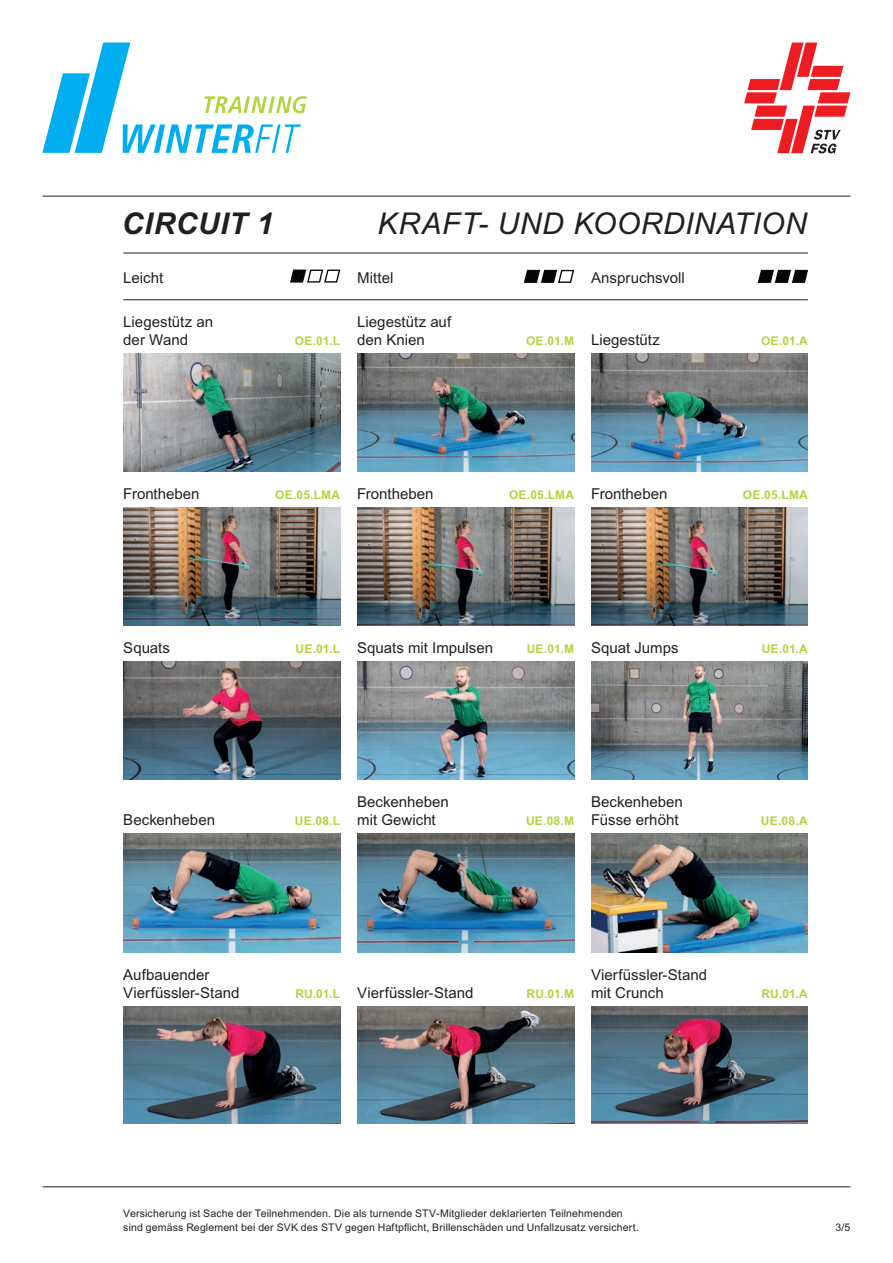
<style>
.page{position:relative;width:893px;height:1263px;background:#fff}
.page>*{position:absolute;margin:0;border:0;box-sizing:border-box;transform-origin:0 0}
.t1{font:italic 30px "Arial MT Pro";letter-spacing:.02em;color:#231f20}
.t2{font:italic 700 30px "Arial MT Pro";letter-spacing:.02em;color:#231f20}
.t3{font:15px/18px "Arial MT Pro";color:#231f20}
.t4{font:700 12px "Arial MT Pro";letter-spacing:.015em;color:#b3d33f}
.t5{font:10.5px/14.1px "Arial MT Pro";letter-spacing:.015em;color:#231f20}
</style>
<div class="page">
<svg style="left:42px;top:43px;width:265px;height:110px"></svg>
<hr style="left:123px;top:253px;width:685px;height:1px;background:#231f20">
<img style="left:123px;top:353px;width:217px;height:119px">
<img style="left:357px;top:353px;width:217px;height:119px">
<img style="left:591px;top:353px;width:217px;height:119px">
<img style="left:123px;top:507px;width:217px;height:118px">
<img style="left:357px;top:507px;width:217px;height:118px">
<img style="left:591px;top:507px;width:217px;height:118px">
<img style="left:123px;top:661px;width:217px;height:119px">
<img style="left:357px;top:661px;width:217px;height:119px">
<img style="left:591px;top:661px;width:217px;height:119px">
<img style="left:123px;top:834px;width:217px;height:118px">
<img style="left:357px;top:834px;width:217px;height:118px">
<img style="left:591px;top:834px;width:217px;height:118px">
<img style="left:123px;top:1006px;width:217px;height:117px">
<img style="left:357px;top:1006px;width:217px;height:117px">
<img style="left:591px;top:1006px;width:217px;height:117px">
<svg style="left:290px;top:270px;width:50px;height:13px"></svg>
<svg style="left:524px;top:270px;width:50px;height:13px"></svg>
<svg style="left:758px;top:270px;width:50px;height:13px"></svg>
<hr style="left:123px;top:299px;width:685px;height:1px;background:#231f20">
<svg style="left:744px;top:43px;width:106px;height:110px"></svg>
<hr style="left:43px;top:196px;width:807px;height:1px;background:#231f20">
<hr style="left:43px;top:1186px;width:807px;height:1px;background:#231f20">
<h1 class="t2" style="left:122px;top:206px;width:153px">CIRCUIT 1</h1>
<h1 class="t1" style="left:377px;top:206px;width:431px">KRAFT- UND KOORDINATION</h1>
<p class="t3" style="left:123px;top:269px;width:42px">Leicht</p>
<p class="t3" style="left:357px;top:269px;width:38px">Mittel</p>
<p class="t3" style="left:591px;top:269px;width:95px">Anspruchsvoll</p>
<p class="t3" style="left:123px;top:313px;width:91px">Liegestütz an der Wand</p>
<p class="t4" style="left:295px;top:334px;width:47px">OE.01.L</p>
<p class="t3" style="left:357px;top:313px;width:95px">Liegestütz auf den Knien</p>
<p class="t4" style="left:526px;top:334px;width:49px">OE.01.M</p>
<p class="t3" style="left:591px;top:331px;width:70px">Liegestütz</p>
<p class="t4" style="left:761px;top:334px;width:48px">OE.01.A</p>
<p class="t3" style="left:123px;top:486px;width:78px">Frontheben</p>
<p class="t4" style="left:275px;top:488px;width:67px">OE.05.LMA</p>
<p class="t3" style="left:357px;top:486px;width:78px">Frontheben</p>
<p class="t4" style="left:509px;top:488px;width:67px">OE.05.LMA</p>
<p class="t3" style="left:591px;top:486px;width:78px">Frontheben</p>
<p class="t4" style="left:743px;top:488px;width:67px">OE.05.LMA</p>
<p class="t3" style="left:123px;top:639px;width:48px">Squats</p>
<p class="t4" style="left:296px;top:642px;width:46px">UE.01.L</p>
<p class="t3" style="left:357px;top:639px;width:137px">Squats mit Impulsen</p>
<p class="t4" style="left:527px;top:642px;width:49px">UE.01.M</p>
<p class="t3" style="left:591px;top:639px;width:89px">Squat Jumps</p>
<p class="t4" style="left:762px;top:642px;width:48px">UE.01.A</p>
<p class="t3" style="left:123px;top:812px;width:93px">Beckenheben</p>
<p class="t4" style="left:295px;top:814px;width:47px">UE.08.L</p>
<p class="t3" style="left:357px;top:794px;width:93px">Beckenheben mit Gewicht</p>
<p class="t4" style="left:526px;top:814px;width:50px">UE.08.M</p>
<p class="t3" style="left:591px;top:794px;width:93px">Beckenheben<br>Füsse erhöht</p>
<p class="t4" style="left:761px;top:814px;width:48px">UE.08.A</p>
<p class="t3" style="left:123px;top:966px;width:118px">Aufbauender<br>Vierfüssler-Stand</p>
<p class="t4" style="left:295px;top:986px;width:46px">RU.01.L</p>
<p class="t3" style="left:357px;top:984px;width:118px">Vierfüssler-Stand</p>
<p class="t4" style="left:527px;top:986px;width:49px">RU.01.M</p>
<p class="t3" style="left:591px;top:966px;width:118px">Vierfüssler-Stand mit Crunch</p>
<p class="t4" style="left:762px;top:986px;width:48px">RU.01.A</p>
<p class="t5" style="left:123px;top:1207px;width:517px">Versicherung ist Sache der Teilnehmenden. Die als turnende STV-Mitglieder deklarierten Teilnehmenden sind gemäss Reglement bei der SVK des STV gegen Haftpflicht, Brillenschäden und Unfallzusatz versichert.</p>
<p class="t5" style="left:835px;top:1221px;width:16px">3/5</p>
</div>
